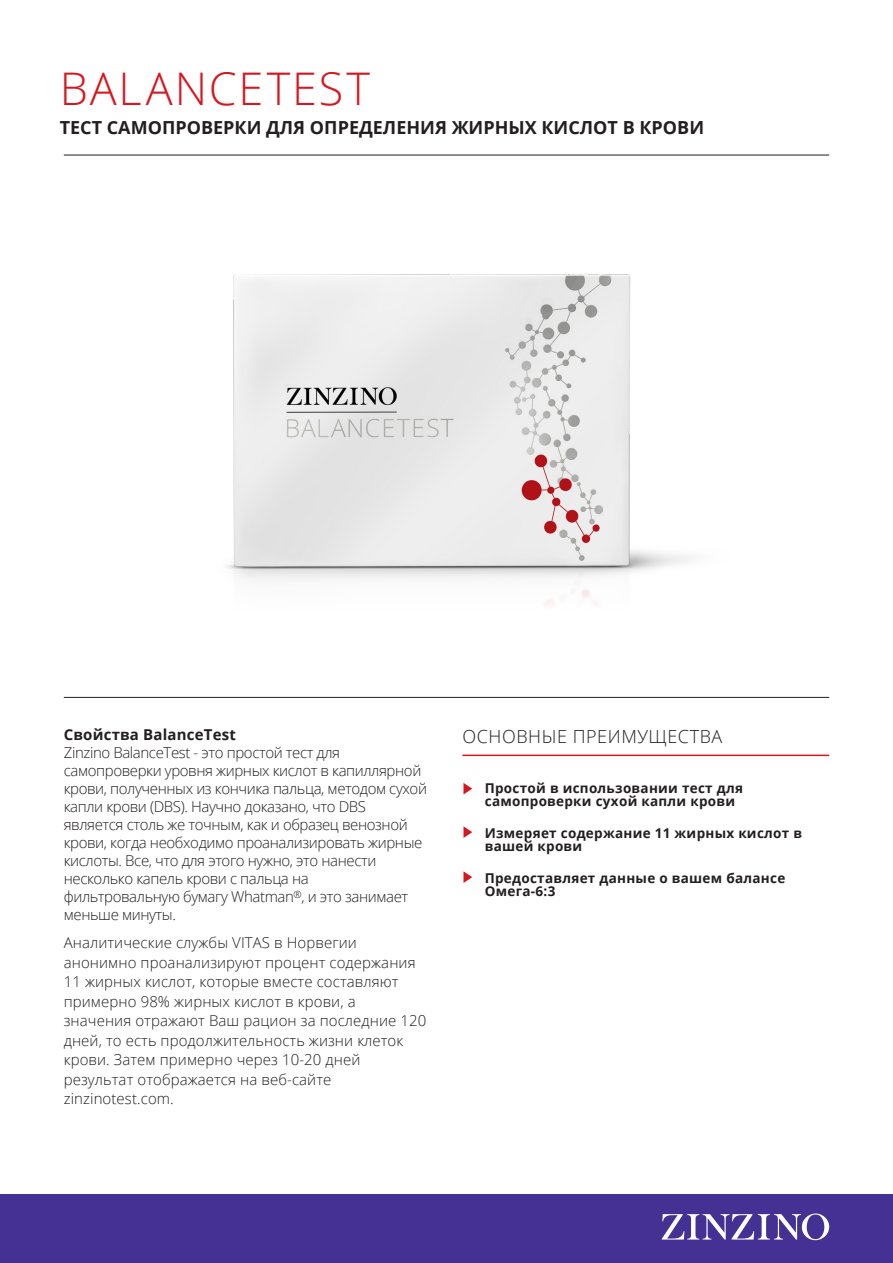
<style>
.page{position:relative;width:893px;height:1263px;background:#fff}
.page>*{position:absolute;margin:0;border:0;box-sizing:border-box;transform-origin:0 0}
.t1{font:300 45px "Open Sans";letter-spacing:.04em;color:#d7171f}
.t2{font:700 18px "Open Sans";color:#231f20}
.t3{font:300 18px "Open Sans";letter-spacing:.03em;color:#231f20}
.Brödtext_ingress_Lig{font:300 15px/18px "Open Sans";letter-spacing:-.025em;color:#231f20}
.Brödtext_ingress_Lig-2{font:300 15px/19.5px "Open Sans";letter-spacing:.005em;color:#231f20}
.Brödtext_Key_Benefit{font:700 13.5px/13.5px "Open Sans";letter-spacing:.02em;color:#231f20}
.s1{font-weight:700}
</style>
<div class="page">
<div style="left:0;top:1194px;width:893px;height:69px;background:#443193"></div>
<svg style="left:662px;top:1213px;width:167px;height:27px"></svg>
<img style="left:227px;top:274px;width:464px;height:331px">
<hr style="left:64px;top:155px;width:765px;height:1px;background:#231f20">
<hr style="left:64px;top:697px;width:765px;height:1px;background:#231f20">
<svg style="left:463px;top:783px;width:9px;height:11px"></svg>
<svg style="left:463px;top:826px;width:9px;height:12px"></svg>
<svg style="left:463px;top:871px;width:9px;height:12px"></svg>
<hr style="left:462px;top:755px;width:367px;height:1px;background:#d7171f">
<p class="t1" style="left:60px;top:57px;width:312px">BALANCETEST</p>
<p class="t2" style="left:60px;top:114px;width:646px">ТЕСТ САМОПРОВЕРКИ ДЛЯ ОПРЕДЕЛЕНИЯ ЖИРНЫХ КИСЛОТ В КРОВИ</p>
<p class="Brödtext_ingress_Lig" style="left:64px;top:725px;width:365px"><span class="s1">Свойства BalanceTest<br></span>Zinzino BalanceTest - это простой тест для самопроверки уровня жирных кислот в капиллярной крови, полученных из кончика пальца, методом сухой капли крови (DBS). Научно доказано, что DBS является столь же точным, как и образец венозной крови, когда необходимо проанализировать жирные кислоты. Все, что для этого нужно, это нанести несколько капель крови с пальца на фильтровальную бумагу Whatman<sup>®</sup>, и это занимает меньше минуты.</p>
<p class="Brödtext_ingress_Lig-2" style="left:64px;top:933px;width:364px">Аналитические службы VITAS в Норвегии анонимно проанализируют процент содержания 11 жирных кислот, которые вместе составляют примерно 98% жирных кислот в крови, а значения отражают Ваш рацион за последние 120 дней, то есть продолжительность жизни клеток крови. Затем примерно через 10-20 дней результат отображается на веб-сайте zinzinotest.com.</p>
<p class="t3" style="left:462px;top:724px;width:261px">ОСНОВНЫЕ ПРЕИМУЩЕСТВА</p>
<p class="Brödtext_Key_Benefit" style="left:485px;top:781px;width:260px">Простой в использовании тест для самопроверки сухой капли крови</p>
<p class="Brödtext_Key_Benefit" style="left:485px;top:826px;width:319px">Измеряет содержание 11 жирных кислот в вашей крови</p>
<p class="Brödtext_Key_Benefit" style="left:485px;top:871px;width:302px">Предоставляет данные о вашем балансе<br>Омега-6:3</p>
</div>
